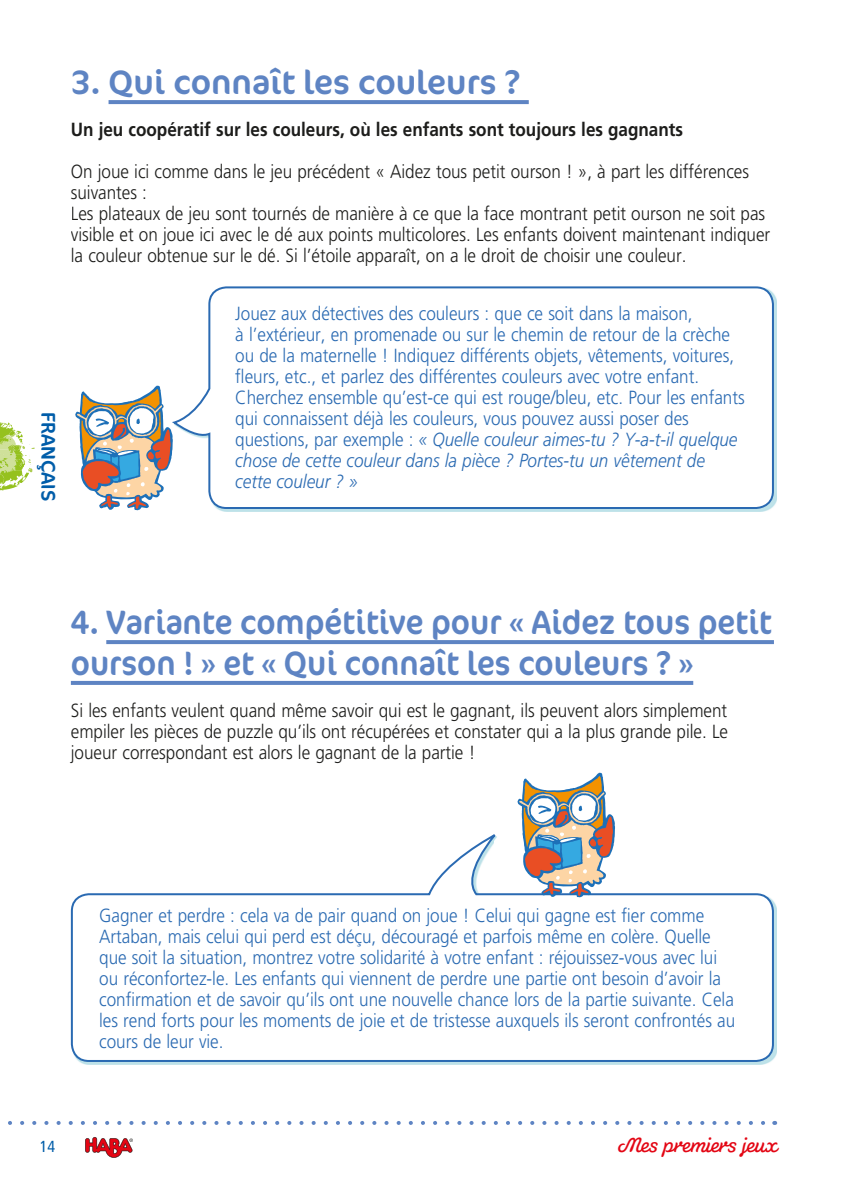
<style>
.page{position:relative;width:842px;height:1191px;background:#fff}
.page>*{position:absolute;margin:0;border:0;box-sizing:border-box;transform-origin:0 0}
.t1{font:34px/40.8px "Cocon";color:#5e84c3;scale:.94 1}
.t2{font:34px "Cocon";color:#5e84c3}
.t3{font:20px "Susa";color:#e30614}
.t4{font:20px "Cocon";color:#005da9}
.t5{font:300 19px/21px "Frutiger LT";color:#2a6ab2;scale:.9 1}
.t6{font:300 19px/21px "Frutiger LT";color:#1d1d1b;scale:.9 1}
.t7{font:700 19px "Frutiger LT";color:#1d1d1b;scale:.9 1}
.t8{font:condensed 16px "Frutiger LT";color:#005da9}
.s1{font-style:italic}
</style>
<div class="page">
<svg style="left:85px;top:1137px;width:48px;height:20px"></svg>
<svg style="left:8px;top:1121px;width:757px;height:4px"></svg>
<svg style="left:0;top:422px;width:35px;height:69px"></svg>
<svg style="left:70px;top:835px;width:705px;height:228px"></svg>
<svg style="left:173px;top:286px;width:602px;height:224px"></svg>
<svg style="left:109px;top:100px;width:420px;height:4px;background:#6186c4"></svg>
<svg style="left:106px;top:640px;width:668px;height:4px;background:#6187c4"></svg>
<hr style="left:71px;top:681px;width:622px;height:4px;background:#5e84c3">
<svg style="left:75px;top:386px;width:98px;height:124px"></svg>
<svg style="left:517px;top:772px;width:98px;height:125px"></svg>
<p class="t4" style="left:56px;top:412px;width:91px;rotate:90deg">FRANÇAIS</p>
<h1 class="t2" style="left:71px;top:70px;width:451px">3. Qui connaît les couleurs ?</h1>
<p class="t7" style="left:71px;top:120px;width:682px">Un jeu coopératif sur les couleurs, où les enfants sont toujours les gagnants</p>
<p class="t6" style="left:71px;top:162px;width:778px">On joue ici comme dans le jeu précédent « Aidez tous petit ourson ! », à part les différences suivantes :<br>Les plateaux de jeu sont tournés de manière à ce que la face montrant petit ourson ne soit pas visible et on joue ici avec le dé aux points multicolores. Les enfants doivent maintenant indiquer la couleur obtenue sur le dé. Si l’étoile apparaît, on a le droit de choisir une couleur.</p>
<p class="t5" style="left:235px;top:304px;width:567px">Jouez aux détectives des couleurs : que ce soit dans la maison,<br>à l’extérieur, en promenade ou sur le chemin de retour de la crèche ou de la maternelle ! Indiquez différents objets, vêtements, voitures, fleurs, etc., et parlez des différentes couleurs avec votre enfant.<br>Cherchez ensemble qu’est-ce qui est rouge/bleu, etc. Pour les enfants qui connaissent déjà les couleurs, vous pouvez aussi poser des questions, par exemple : <span class="s1">« Quelle couleur aimes-tu ? Y-a-t-il quelque chose de cette couleur dans la pièce ? Portes-tu un vêtement de cette couleur ? »</span></p>
<h1 class="t1" style="left:71px;top:605px;width:747px">4. Variante compétitive pour « Aidez tous petit ourson ! » et « Qui connaît les couleurs ? »</h1>
<p class="t6" style="left:71px;top:701px;width:732px;text-align:justify">Si les enfants veulent quand même savoir qui est le gagnant, ils peuvent alors simplement empiler les pièces de puzzle qu’ils ont récupérées et constater qui a la plus grande pile. Le joueur correspondant est alors le gagnant de la partie !</p>
<p class="t5" style="left:99px;top:906px;width:708px">Gagner et perdre : cela va de pair quand on joue ! Celui qui gagne est fier comme Artaban, mais celui qui perd est déçu, découragé et parfois même en colère. Quelle que soit la situation, montrez votre solidarité à votre enfant : réjouissez-vous avec lui ou réconfortez-le. Les enfants qui viennent de perdre une partie ont besoin d’avoir la confirmation et de savoir qu’ils ont une nouvelle chance lors de la partie suivante. Cela les rend forts pour les moments de joie et de tristesse auxquels ils seront confrontés au cours de leur vie.</p>
<p class="t8" style="left:40px;top:1139px;width:17px">14</p>
<p class="t3" style="left:618px;top:1133px;width:161px">Mes premiers jeux</p>
</div>
